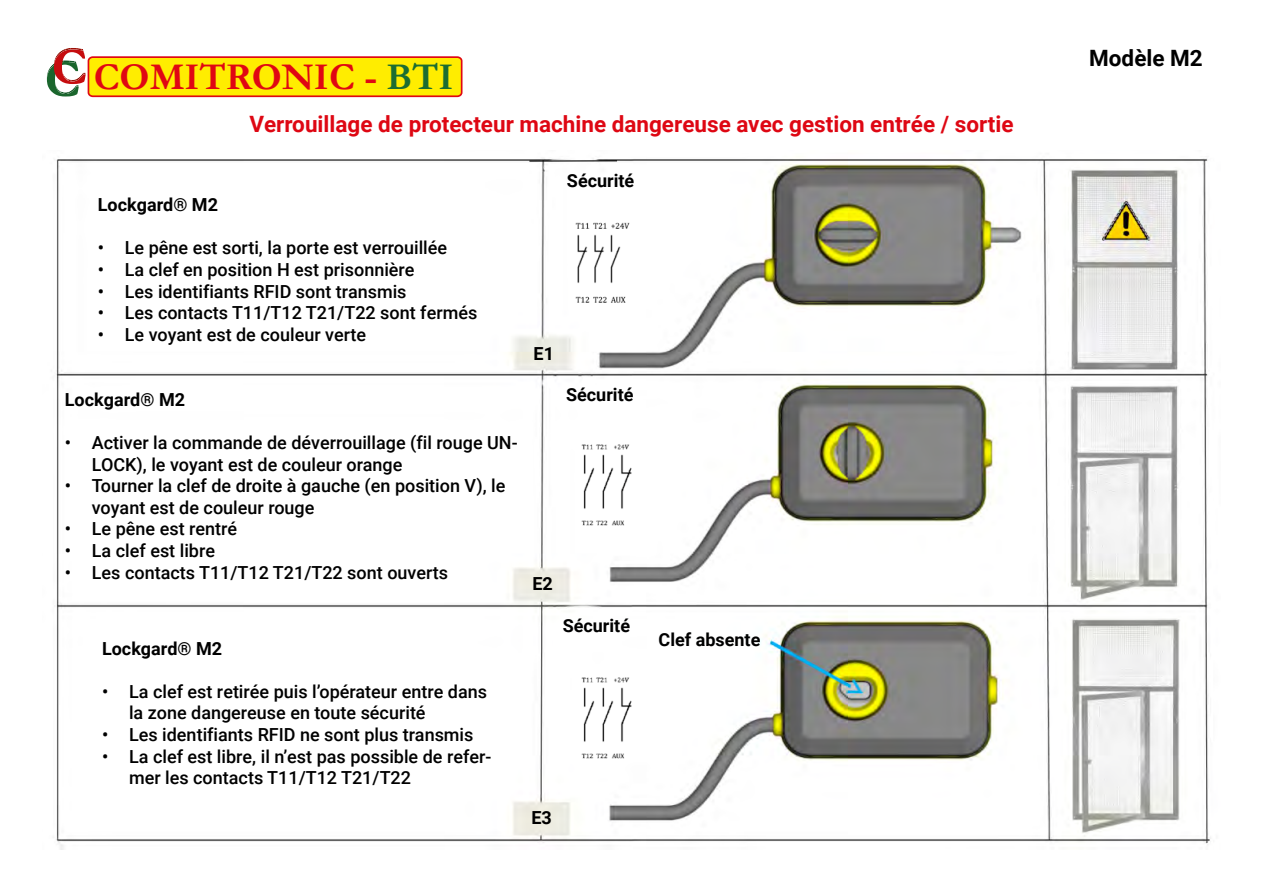
<style>
.page{position:relative;width:1263px;height:893px;background:#fff}
.page>*{position:absolute;margin:0;border:0;box-sizing:border-box;transform-origin:0 0}
.t1{font:700 38.1px "Garamond";color:#e00713}
.t2{font:700 22.5px "Roboto";color:#de0713}
.t3{font:700 22.5px "Roboto";color:#000}
.t4{font:500 18px/21.6px "Roboto";color:#000}
.t5{font:700 18px "Roboto";color:#000}
.s1{color:#1c6d31}
</style>
<div class="page">
<div style="left:88px;top:57px;width:374px;height:39px;background:#ffed00;border-radius:4px"></div>
<div style="left:88px;top:56px;width:374px;height:41px;border:2px solid #e00713;border-radius:4px"></div>
<svg style="left:47px;top:48px;width:39px;height:48px"></svg>
<img style="left:54px;top:158px;width:1157px;height:691px">
<hr style="left:529px;top:160px;width:88px;height:2px;background:#000">
<img style="left:575px;top:222px;width:54px;height:85px">
<img style="left:582px;top:442px;width:51px;height:85px">
<img style="left:582px;top:675px;width:51px;height:85px">
<h1 class="t1" style="left:94px;top:55px;width:361px">COMITRONIC - <span class="s1">BTI</span></h1>
<p class="t2" style="left:249px;top:108px;width:766px">Verrouillage de protecteur machine dangereuse avec gestion entrée / sortie</p>
<p class="t5" style="left:98px;top:192px;width:122px">Lockgard® M2</p>
<p class="t4" style="left:98px;top:237px;width:351px">• Le pêne est sorti, la porte est verrouillée</p>
<p class="t4" style="left:98px;top:258px;width:318px">• La clef en position H est prisonnière</p>
<p class="t4" style="left:98px;top:280px;width:310px">• Les identifiants RFID sont transmis</p>
<p class="t4" style="left:98px;top:301px;width:381px">• Les contacts T11/T12 T21/T22 sont fermés</p>
<p class="t4" style="left:98px;top:323px;width:270px">• Le voyant est de couleur verte</p>
<p class="t5" style="left:65px;top:387px;width:122px">Lockgard® M2</p>
<p class="t4" style="left:92px;top:431px;width:427px;text-indent:-27px">• Activer la commande de déverrouillage (fil rouge UN-<br>LOCK), le voyant est de couleur orange</p>
<p class="t4" style="left:92px;top:474px;width:415px;text-indent:-27px">• Tourner la clef de droite à gauche (en position V), le voyant est de couleur rouge</p>
<p class="t4" style="left:65px;top:518px;width:174px">• Le pêne est rentré</p>
<p class="t4" style="left:65px;top:539px;width:152px">• La clef est libre</p>
<p class="t4" style="left:65px;top:561px;width:385px">• Les contacts T11/T12 T21/T22 sont ouverts</p>
<p class="t5" style="left:102px;top:636px;width:122px">Lockgard® M2</p>
<p class="t4" style="left:129px;top:680px;width:360px;text-indent:-27px">• La clef est retirée puis l’opérateur entre dans la zone dangereuse en toute sécurité</p>
<p class="t4" style="left:102px;top:723px;width:373px">• Les identifiants RFID ne sont plus transmis</p>
<p class="t4" style="left:129px;top:745px;width:364px;text-indent:-27px">• La clef est libre, il n’est pas possible de refer&shy;mer les contacts T11/T12 T21/T22</p>
<p class="t5" style="left:567px;top:168px;width:69px">Sécurité</p>
<p class="t5" style="left:533px;top:341px;width:22px">E1</p>
<p class="t5" style="left:566px;top:381px;width:69px">Sécurité</p>
<p class="t5" style="left:532px;top:571px;width:22px">E2</p>
<p class="t5" style="left:563px;top:613px;width:69px">Sécurité</p>
<p class="t5" style="left:531px;top:805px;width:22px">E3</p>
<p class="t5" style="left:659px;top:627px;width:103px">Clef absente</p>
<p class="t3" style="left:1089px;top:42px;width:115px">Modèle M2</p>
</div>
